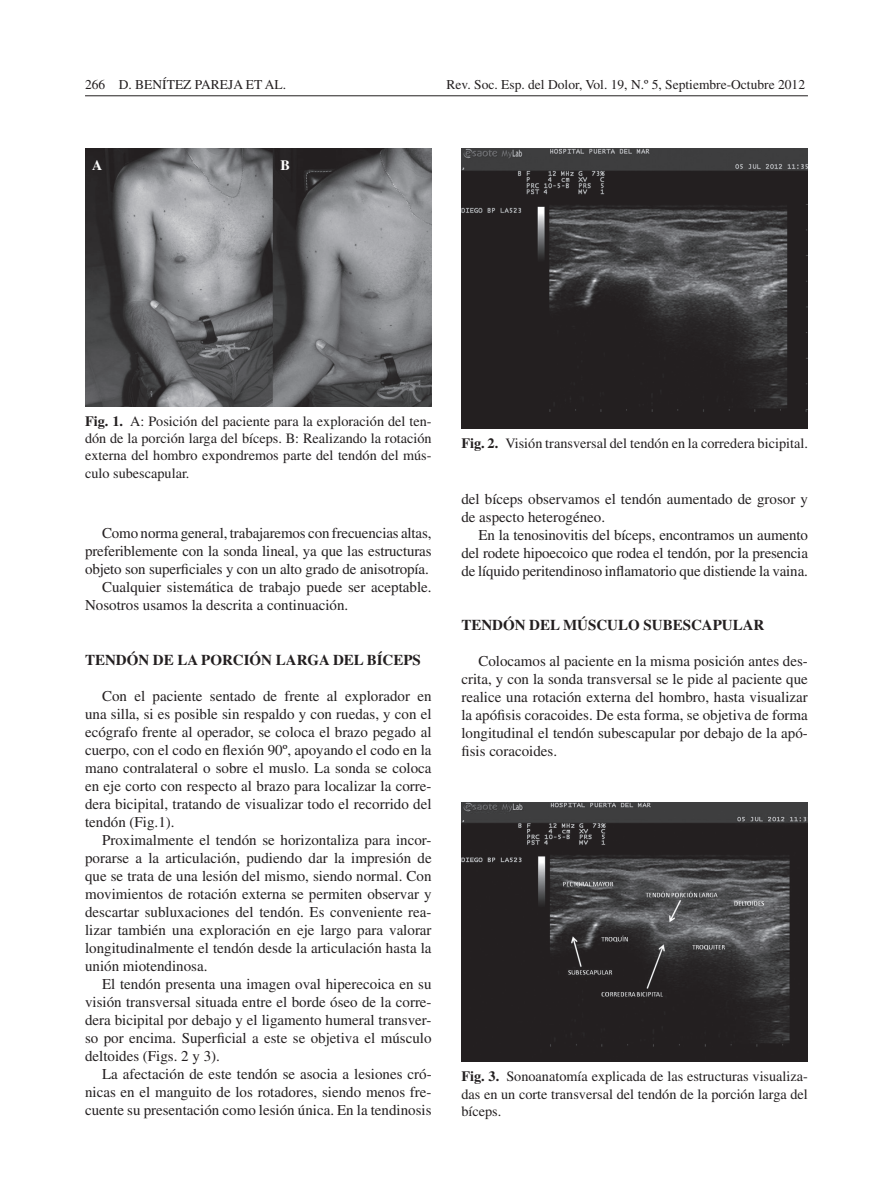
<style>
.page{position:relative;width:893px;height:1191px;background:#fff}
.page>*{position:absolute;margin:0;border:0;box-sizing:border-box;transform-origin:0 0}
.t1{font:15px/18px "Times";color:#231f20;text-align:justify}
.t2{font:700 15px "Times";color:#231f20}
.t3{font:14.25px/17.2px "Times";color:#231f20;text-align:justify}
.t4{font:700 14.25px "Times";color:#fff}
.t5{font:13.5px "Times";color:#231f20}
.s1{font-weight:700}
</style>
<div class="page">
<hr style="left:85px;top:95px;width:723px;height:1px;background:#231f20">
<img style="left:461px;top:149px;width:347px;height:279px">
<img style="left:461px;top:802px;width:347px;height:260px">
<img style="left:85px;top:149px;width:347px;height:257px">
<p class="t5" style="left:85px;top:76px;width:126px">266 D. Benítez Pareja</p>
<p class="t5" style="left:246px;top:76px;width:42px">ET AL.</p>
<p class="t5" style="left:447px;top:76px;width:360px">Rev. Soc. Esp. del Dolor, Vol. 19, N.º 5, Septiembre-Octubre 2012</p>
<p class="t4" style="left:92px;top:156px;width:12px">A</p>
<p class="t4" style="left:280px;top:156px;width:11px">B</p>
<p class="t3" style="left:85px;top:412px;width:348px"><span class="s1">Fig. 1.</span> A: Posición del paciente para la exploración del ten&shy;dón de la porción larga del bíceps. B: Realizando la rotación externa del hombro expondremos parte del tendón del mús&shy;culo subescapular.</p>
<p class="t1" style="left:102px;top:524px;width:331px">Como norma general, trabajaremos con frecuencias altas,</p>
<p class="t1" style="left:85px;top:542px;width:348px">preferiblemente con la sonda lineal, ya que las estructuras</p>
<p class="t1" style="left:85px;top:560px;width:345px">objeto son superficiales y con un alto grado de anisotropía.</p>
<p class="t1" style="left:102px;top:578px;width:331px">Cualquier sistemática de trabajo puede ser aceptable.</p>
<p class="t1" style="left:85px;top:596px;width:265px">Nosotros usamos la descrita a continuación.</p>
<p class="t2" style="left:85px;top:650px;width:337px">TENDÓN DE LA PORCIÓN LARGA DEL BÍCEPS</p>
<p class="t1" style="left:85px;top:686px;width:348px;text-indent:17px">Con el paciente sentado de frente al explorador en una silla, si es posible sin respaldo y con ruedas, y con el ecógrafo frente al operador, se coloca el brazo pegado al cuerpo, con el codo en flexión 90º, apoyando el codo en la mano contralateral o sobre el muslo. La sonda se coloca en eje corto con respecto al brazo para localizar la corre&shy;dera bicipital, tratando de visualizar todo el recorrido del tendón (Fig.1).</p>
<p class="t1" style="left:85px;top:830px;width:348px;text-indent:17px">Proximalmente el tendón se horizontaliza para incor&shy;porarse a la articulación, pudiendo dar la impresión de que se trata de una lesión del mismo, siendo normal. Con movimientos de rotación externa se permiten observar y descartar subluxaciones del tendón. Es conveniente rea&shy;lizar también una exploración en eje largo para valorar longitudinalmente el tendón desde la articulación hasta la unión miotendinosa.</p>
<p class="t1" style="left:85px;top:974px;width:348px;text-indent:17px">El tendón presenta una imagen oval hiperecoica en su visión transversal situada entre el borde óseo de la corre&shy;dera bicipital por debajo y el ligamento humeral transver&shy;so por encima. Superficial a este se objetiva el músculo deltoides (Figs. 2 y 3).</p>
<p class="t1" style="left:85px;top:1064px;width:348px;text-indent:17px">La afectación de este tendón se asocia a lesiones cró&shy;nicas en el manguito de los rotadores, siendo menos fre&shy;cuente su presentación como lesión única. En la tendinosis</p>
<p class="t3" style="left:461px;top:434px;width:348px"><span class="s1">Fig. 2.</span> Visión transversal del tendón en la corredera bicipital.</p>
<p class="t1" style="left:461px;top:490px;width:348px">del bíceps observamos el tendón aumentado de grosor y de aspecto heterogéneo.</p>
<p class="t1" style="left:461px;top:526px;width:348px;text-indent:17px">En la tenosinovitis del bíceps, encontramos un aumento del rodete hipoecoico que rodea el tendón, por la presencia de líquido peritendinoso inflamatorio que distiende la vaina.</p>
<p class="t2" style="left:461px;top:616px;width:304px">TENDÓN DEL MÚSCULO SUBESCAPULAR</p>
<p class="t1" style="left:461px;top:652px;width:348px;text-indent:17px">Colocamos al paciente en la misma posición antes des&shy;crita, y con la sonda transversal se le pide al paciente que realice una rotación externa del hombro, hasta visualizar la apófisis coracoides. De esta forma, se objetiva de forma longitudinal el tendón subescapular por debajo de la apó&shy;fisis coracoides.</p>
<p class="t3" style="left:461px;top:1067px;width:348px"><span class="s1">Fig. 3.</span> Sonoanatomía explicada de las estructuras visualiza&shy;das en un corte transversal del tendón de la porción larga del bíceps.</p>
</div>
